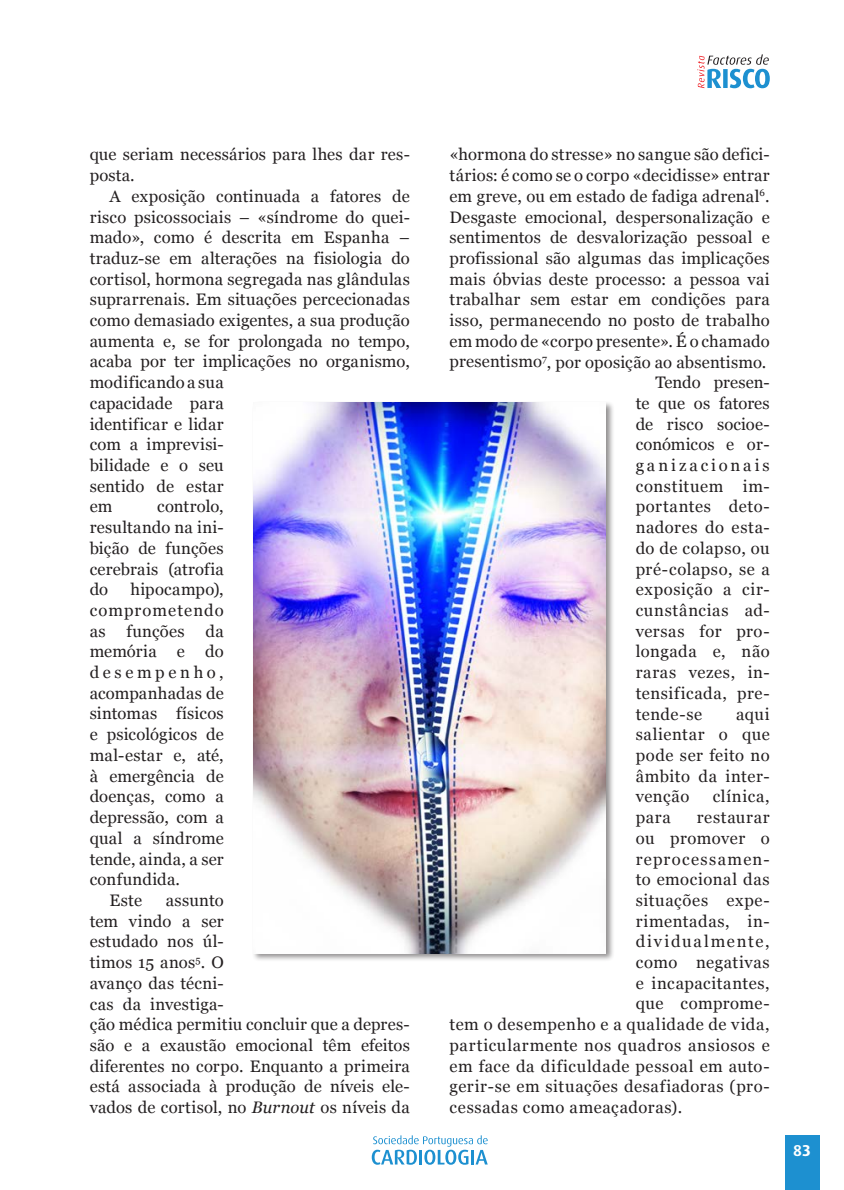
<style>
.page{position:relative;width:844px;height:1190px;background:#fff}
.page>*{position:absolute;margin:0;border:0;box-sizing:border-box;transform-origin:0 0}
._4_txt{font:16.62px/20.7px "Georgia";letter-spacing:.02em;color:#231f20;text-align:justify}
._4_txt-2{font:16.62px "Georgia";letter-spacing:.04em;color:#231f20}
._4_txt-3{font:16.62px "Georgia";letter-spacing:.045em;color:#231f20}
._4_txt-4{font:16.62px "Georgia";letter-spacing:.08em;color:#231f20}
._4_txt-5{font:16.62px "Georgia";letter-spacing:.105em;color:#231f20}
.t1{font:700 15.75px "Dax";color:#fff}
.s1{font-style:italic}
</style>
<div class="page">
<svg style="left:697px;top:54px;width:72px;height:34px"></svg>
<svg style="left:371px;top:1135px;width:116px;height:29px"></svg>
<div style="left:784px;top:1135px;width:35px;height:55px;background:#1d90d0"></div>
<div style="left:251px;top:400px;width:363px;height:562px;background:#231f20;opacity:.5"></div>
<img style="left:253px;top:402px;width:352px;height:551px">
<p class="_4_txt" style="left:90px;top:144px;width:321px">que seriam necessários para lhes dar res&shy;posta.</p>
<p class="_4_txt" style="left:90px;top:185px;width:322px;text-align:left;text-indent:20px">A exposição continuada a fatores de risco psicossociais – «síndrome do quei&shy;mado», como é descrita em Espanha – traduz‑se em alterações na fisiologia do cortisol, hormona segregada nas glândulas suprarrenais. Em situações percecionadas como demasiado exigentes, a sua produção aumenta e, se for prolongada no tempo, acaba por ter implicações no organismo, modificando a sua<br>capacidade para<br>identificar e lidar<br>com a imprevisi-<br>bilidade e o seu<br>sentido de estar<br>em</p>
<p class="_4_txt" style="left:90px;top:496px;width:136px;text-indent:67px">controlo, resultando na ini&shy;bição de funções cerebrais (atrofia do</p>
<p class="_4_txt" style="left:90px;top:578px;width:136px;text-indent:41px">hipocampo), comprometendo as funções da memória e do desempenho, acompanhadas de sintomas físicos e psicológicos de mal‑estar e, até, à emergência de doenças, como a depressão, com a qual a síndrome tende, ainda, a ser confundida.</p>
<p class="_4_txt" style="left:109px;top:889px;width:34px">Este</p>
<p class="_4_txt" style="left:90px;top:889px;width:321px;text-align:left;text-indent:76px">assunto<br>tem vindo a ser<br>estudado nos úl-<br>timos 15 anos<sup>5</sup>. O<br>avanço das técni-<br>cas da investiga-<br>ção médica permitiu concluir que a depres&shy;são e a exaustão emocional têm efeitos diferentes no corpo. Enquanto a primeira está associada à produção de níveis ele&shy;vados de cortisol, no <span class="s1">Burnout</span> os níveis da</p>
<p class="_4_txt" style="left:449px;top:144px;width:322px">«hormona do stresse» no sangue são defici&shy;tários: é como se o corpo «decidisse» entrar em greve, ou em estado de fadiga adrenal<sup>6</sup>.<br>Desgaste emocional, despersonalização e sentimentos de desvalorização pessoal e profissional são algumas das implicações mais óbvias deste processo: a pessoa vai trabalhar sem estar em condições para isso, permanecendo no posto de trabalho em modo de «corpo presente». É o chamado presentismo<sup>7</sup>, por oposição ao absentismo.</p>
<p class="_4_txt" style="left:635px;top:371px;width:136px;text-indent:20px">Tendo presen&shy;te que os fatores de risco socioe&shy;conómicos e or&shy;ganizacionais constituem im&shy;portantes deto&shy;nadores do esta&shy;do de colapso, ou pré-colapso, se a exposição a cir&shy;cunstâncias ad&shy;versas for pro&shy;longada e, não raras vezes, in&shy;tensificada, pre&shy;tende‑se</p>
<p class="_4_txt" style="left:635px;top:703px;width:136px;text-indent:100px">aqui salientar o que pode ser feito no âmbito da inter&shy;venção</p>
<p class="_4_txt-3" style="left:712px;top:784px;width:59px">clínica,</p>
<p class="_4_txt" style="left:635px;top:806px;width:37px">para</p>
<p class="_4_txt-3" style="left:696px;top:805px;width:75px">restaurar</p>
<p class="_4_txt" style="left:635px;top:827px;width:136px">ou promover o</p>
<p class="_4_txt-4" style="left:635px;top:846px;width:136px">reprocessamen-</p>
<p class="_4_txt" style="left:635px;top:868px;width:135px">to emocional das</p>
<p class="_4_txt-2" style="left:635px;top:888px;width:136px">situações expe-</p>
<p class="_4_txt-3" style="left:635px;top:908px;width:136px">rimentadas, in-</p>
<p class="_4_txt-5" style="left:635px;top:929px;width:135px">dividualmente,</p>
<p class="_4_txt" style="left:635px;top:951px;width:136px">como negativas</p>
<p class="_4_txt" style="left:635px;top:972px;width:135px">e incapacitantes,</p>
<p class="_4_txt" style="left:635px;top:992px;width:136px">que comprome-</p>
<p class="_4_txt" style="left:449px;top:1013px;width:321px">tem o desempenho e a qualidade de vida,</p>
<p class="_4_txt-2" style="left:449px;top:1033px;width:321px">particularmente nos quadros ansiosos e</p>
<p class="_4_txt" style="left:449px;top:1054px;width:321px">em face da dificuldade pessoal em auto-</p>
<p class="_4_txt" style="left:449px;top:1075px;width:321px">gerir‑se em situações desafiadoras (pro-</p>
<p class="_4_txt-2" style="left:449px;top:1095px;width:234px">cessadas como ameaçadoras).</p>
<p class="t1" style="left:793px;top:1142px;width:19px">83</p>
</div>
